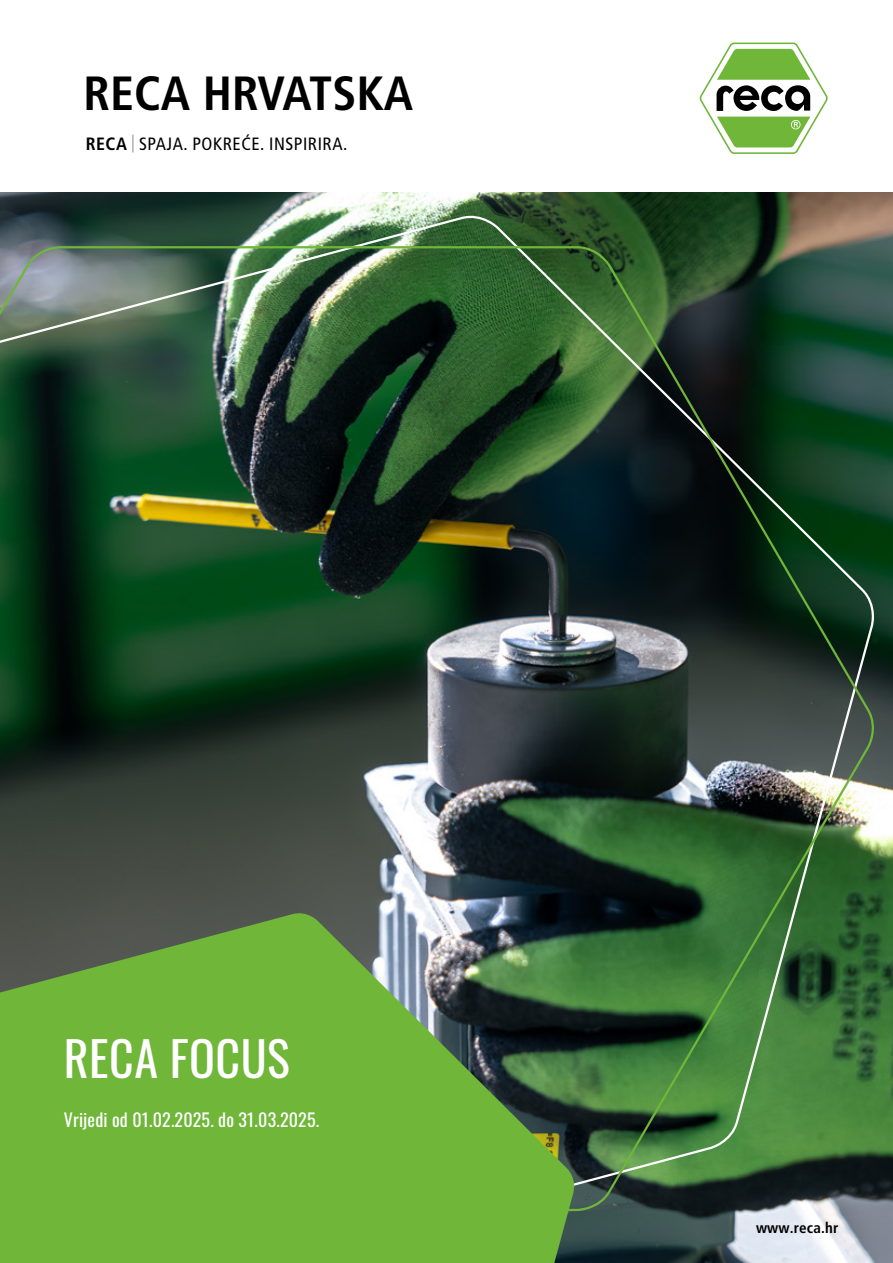
<style>
.page{position:relative;width:893px;height:1263px;background:#fff}
.page>*{position:absolute;margin:0;border:0;box-sizing:border-box;transform-origin:0 0}
.t1{font:700 condensed 48px "Frutiger LT Pro";color:#000}
.t2{font:48px "Oswald";letter-spacing:.01em;color:#fff}
.t3{font:18px "Oswald";letter-spacing:.01em;color:#fff}
.t4{font:condensed 17.85px "Frutiger LT Pro";letter-spacing:.03em;color:#000}
.t5{font:700 condensed 15px "Frutiger LT Pro";letter-spacing:.01em;color:#000}
.s1{font-weight:700}
.s2{font-weight:300}
</style>
<div class="page">
<img style="left:0;top:192px;width:893px;height:1071px">
<img style="left:0;top:213px;width:877px;height:1050px">
<img style="left:0;top:245px;width:879px;height:967px">
<svg style="left:0;top:910px;width:577px;height:353px;background:#67a040"></svg>
<svg style="left:699px;top:42px;width:129px;height:112px"></svg>
<h1 class="t1" style="left:84px;top:65px;width:331px">RECA HRVATSKA</h1>
<p class="t4" style="left:86px;top:134px;width:263px"><span class="s1">RECA</span> <span class="s2">|</span> SPAJA. POKREĆE. INSPIRIRA.</p>
<h1 class="t2" style="left:64px;top:1015px;width:228px">RECA FOCUS</h1>
<p class="t3" style="left:64px;top:1104px;width:257px">Vrijedi od 01.02.2025. do 31.03.2025.</p>
<p class="t5" style="left:756px;top:1219px;width:84px">www.reca.hr</p>
</div>
